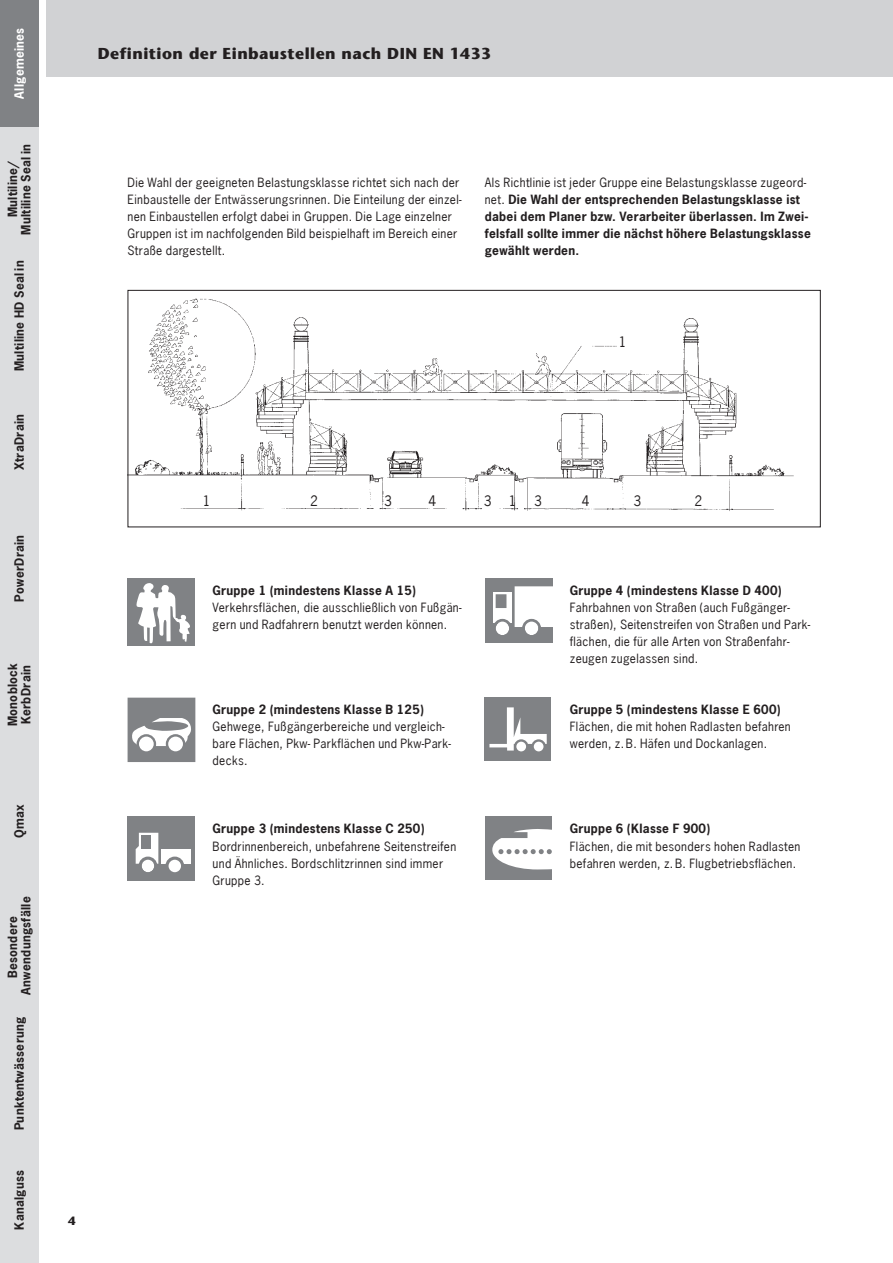
<style>
.page{position:relative;width:893px;height:1263px;background:#fff}
.page>*{position:absolute;margin:0;border:0;box-sizing:border-box;transform-origin:0 0}
.header1_left{font:700 15.75px "Stone Sans";letter-spacing:.03em;color:#231f20}
.t1{font:13.5px "News Gothic";color:#231f20}
.Fließtext{font:12px/17px "News Gothic";letter-spacing:.025em;color:#231f20}
.Fließtext-2{font:700 12px/17px "News Gothic";letter-spacing:.025em;color:#231f20;text-align:center}
.t2{font:700 12px "News Gothic";letter-spacing:.025em;color:#fff}
.Pagina{font:700 12px "Stone Sans";color:#231f20}
.s1{font-weight:400}
</style>
<div class="page">
<div style="left:0;top:0;width:38px;height:1263px;background:#dcdddf"></div>
<div style="left:0;top:0;width:38px;height:126px;background:#808285"></div>
<div style="left:47px;top:0;width:846px;height:77px;background:#d1d2d4"></div>
<hr style="left:892px;top:0;width:1px;height:1263px;background:#808285">
<img style="left:130px;top:298px;width:664px;height:213px">
<div style="left:128px;top:290px;width:693px;height:237px;border:1px solid #231f20"></div>
<div style="left:128px;top:578px;width:67px;height:68px;background:#808285"></div>
<svg style="left:136px;top:583px;width:54px;height:61px"></svg>
<svg style="left:128px;top:698px;width:67px;height:64px"></svg>
<div style="left:128px;top:817px;width:67px;height:64px;background:#808285"></div>
<svg style="left:136px;top:833px;width:22px;height:31px"></svg>
<div style="left:142px;top:835px;width:9px;height:13px;background:#808285"></div>
<div style="left:142px;top:859px;width:12px;height:13px;background:#fff;border-radius:50%"></div>
<div style="left:139px;top:856px;width:18px;height:19px;border:3px solid #808285;border-radius:50%"></div>
<div style="left:161px;top:849px;width:29px;height:15px;background:#fff"></div>
<svg style="left:167px;top:858px;width:16px;height:16px"></svg>
<div style="left:165px;top:856px;width:19px;height:19px;border:3px solid #808285;border-radius:50%"></div>
<div style="left:485px;top:578px;width:67px;height:65px;background:#808285"></div>
<div style="left:493px;top:592px;width:19px;height:30px;background:#fff"></div>
<div style="left:496px;top:622px;width:13px;height:13px;background:#fff;border-radius:50%"></div>
<div style="left:493px;top:619px;width:19px;height:19px;border:3px solid #808285;border-radius:50%"></div>
<svg style="left:515px;top:586px;width:38px;height:41px"></svg>
<div style="left:497px;top:596px;width:8px;height:11px;background:#808285"></div>
<div style="left:496px;top:594px;width:10px;height:14px;border:3px solid #808285"></div>
<div style="left:525px;top:622px;width:13px;height:13px;background:#fff;border-radius:50%"></div>
<div style="left:522px;top:619px;width:19px;height:19px;border:3px solid #808285;border-radius:50%"></div>
<div style="left:485px;top:698px;width:66px;height:63px;background:#808285"></div>
<svg style="left:489px;top:707px;width:58px;height:43px"></svg>
<svg style="left:533px;top:740px;width:12px;height:13px"></svg>
<div style="left:531px;top:739px;width:15px;height:15px;border:2px solid #808285;border-radius:50%"></div>
<svg style="left:515px;top:740px;width:12px;height:13px"></svg>
<div style="left:514px;top:739px;width:14px;height:15px;border:2px solid #808285;border-radius:50%"></div>
<div style="left:485px;top:816px;width:67px;height:64px;background:#808285"></div>
<svg style="left:492px;top:829px;width:60px;height:40px"></svg>
<p class="t2" style="left:11px;top:99px;width:72px;rotate:-90deg">Allgemeines</p>
<p class="Fließtext-2" style="left:6px;top:235px;width:92px;line-height:13.5px;rotate:-90deg">Multiline/<br>Multiline Seal in</p>
<p class="Fließtext-2" style="left:11px;top:371px;width:112px;rotate:-90deg">Multiline HD Seal in</p>
<p class="Fließtext-2" style="left:11px;top:470px;width:57px;rotate:-90deg">XtraDrain</p>
<p class="Fließtext-2" style="left:11px;top:602px;width:69px;rotate:-90deg">PowerDrain</p>
<p class="Fließtext-2" style="left:6px;top:726px;width:65px;line-height:13.5px;text-align:left;rotate:-90deg">Monoblock<br>KerbDrain</p>
<p class="Fließtext-2" style="left:11px;top:838px;width:35px;rotate:-90deg">Qmax</p>
<p class="Fließtext-2" style="left:6px;top:994px;width:99px;line-height:13.5px;rotate:-90deg">Besondere<br>Anwendungsfälle</p>
<p class="Fließtext-2" style="left:11px;top:1130px;width:115px;rotate:-90deg">Punktentwässerung</p>
<p class="Fließtext-2" style="left:11px;top:1230px;width:61px;rotate:-90deg">Kanalguss</p>
<p class="header1_left" style="left:98px;top:44px;width:395px">Definition der Einbaustellen nach DIN EN 1433</p>
<p class="Fließtext" style="left:128px;top:174px;width:335px">Die Wahl der geeigneten Belastungsklasse richtet sich nach der Einbaustelle der Entwässerungsrinnen. Die Einteilung der einzel&shy;nen Einbaustellen erfolgt dabei in Gruppen. Die Lage einzelner Gruppen ist im nachfolgenden Bild beispielhaft im Bereich einer Straße dargestellt.</p>
<p class="Fließtext-2" style="left:485px;top:174px;width:328px;text-align:left"><span class="s1">Als Richtlinie ist jeder Gruppe eine Belastungsklasse zugeord&shy;net.</span> Die Wahl der entsprechenden Belastungsklasse ist dabei dem Planer bzw. Verarbeiter überlassen. Im Zwei&shy;felsfall sollte immer die nächst höhere Belastungsklasse gewählt werden.</p>
<p class="t1" style="left:619px;top:334px;width:9px">1</p>
<p class="t1" style="left:203px;top:492px;width:9px">1</p>
<p class="t1" style="left:310px;top:492px;width:9px">2</p>
<p class="t1" style="left:384px;top:492px;width:9px">3</p>
<p class="t1" style="left:429px;top:492px;width:9px">4</p>
<p class="t1" style="left:484px;top:492px;width:9px">3</p>
<p class="t1" style="left:509px;top:492px;width:9px">1</p>
<p class="t1" style="left:534px;top:492px;width:9px">3</p>
<p class="t1" style="left:582px;top:492px;width:9px">4</p>
<p class="t1" style="left:633px;top:492px;width:9px">3</p>
<p class="t1" style="left:695px;top:492px;width:9px">2</p>
<p class="Fließtext-2" style="left:213px;top:582px;width:205px">Gruppe 1 (mindestens Klasse A 15)</p>
<p class="Fließtext" style="left:213px;top:599px;width:251px">Verkehrsflächen, die ausschließlich von Fußgän&shy;gern und Radfahrern benutzt werden können.</p>
<p class="Fließtext-2" style="left:213px;top:701px;width:213px">Gruppe 2 (mindestens Klasse B 125)</p>
<p class="Fließtext" style="left:213px;top:718px;width:240px">Gehwege, Fußgängerbereiche und vergleich&shy;bare Flächen, Pkw- Parkflächen und Pkw-Park&shy;decks.</p>
<p class="Fließtext-2" style="left:213px;top:820px;width:214px">Gruppe 3 (mindestens Klasse C 250)</p>
<p class="Fließtext" style="left:213px;top:837px;width:245px">Bordrinnenbereich, unbefahrene Seitenstreifen und Ähnliches. Bordschlitzrinnen sind immer<br>Gruppe 3.</p>
<p class="Fließtext-2" style="left:570px;top:582px;width:213px">Gruppe 4 (mindestens Klasse D 400)</p>
<p class="Fließtext" style="left:570px;top:599px;width:242px">Fahrbahnen von Straßen (auch Fußgänger&shy;straßen), Seitenstreifen von Straßen und Park&shy;flächen, die für alle Arten von Straßenfahr&shy;zeugen zugelassen sind.</p>
<p class="Fließtext-2" style="left:570px;top:701px;width:212px">Gruppe 5 (mindestens Klasse E 600)</p>
<p class="Fließtext" style="left:570px;top:718px;width:223px">Flächen, die mit hohen Radlasten befahren werden, z. B. Häfen und Dockanlagen.</p>
<p class="Fließtext-2" style="left:570px;top:820px;width:142px">Gruppe 6 (Klasse F 900)</p>
<p class="Fließtext" style="left:570px;top:837px;width:232px">Flächen, die mit besonders hohen Radlasten befahren werden, z. B. Flugbetriebsflächen.</p>
<p class="Pagina" style="left:68px;top:1213px;width:9px">4</p>
</div>
